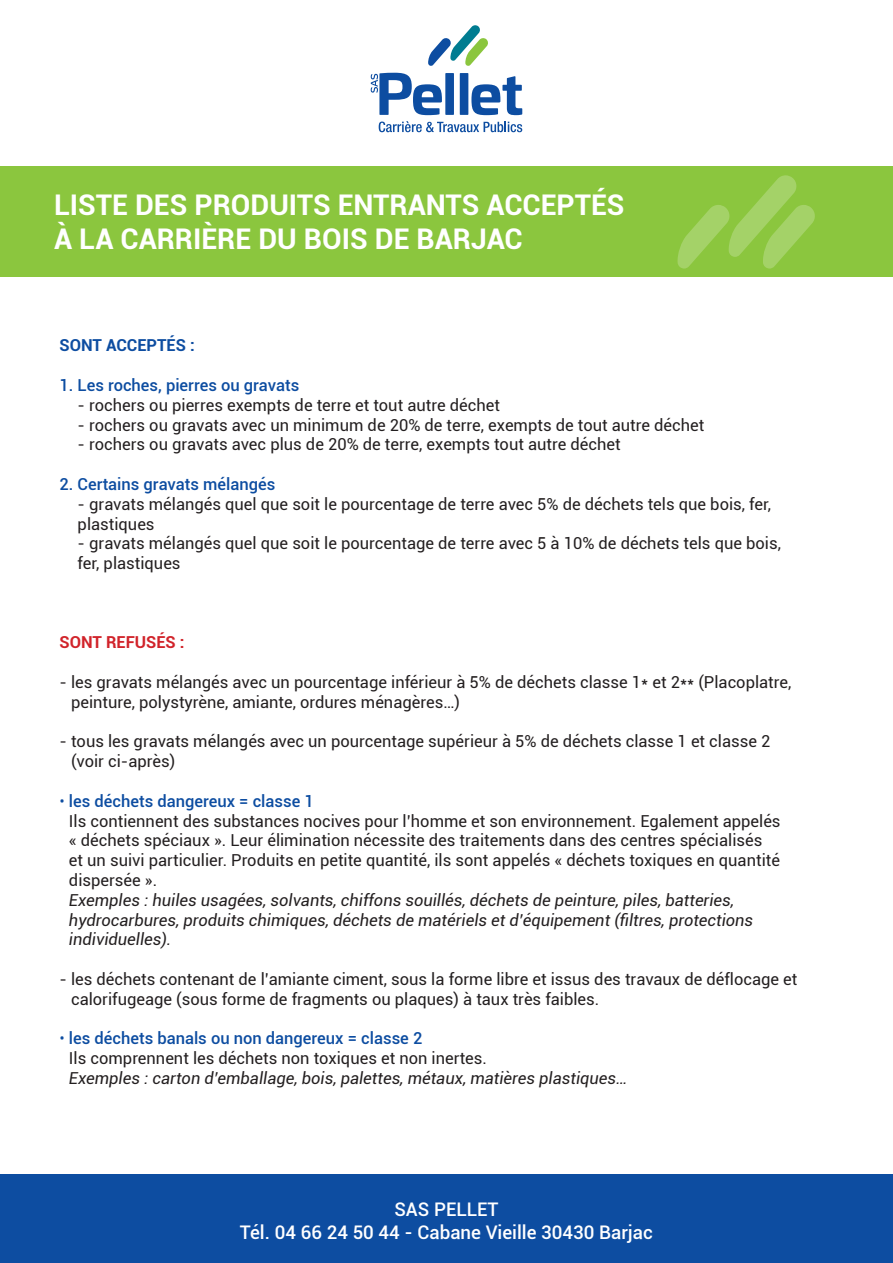
<style>
.page{position:relative;width:893px;height:1263px;background:#fff}
.page>*{position:absolute;margin:0;border:0;box-sizing:border-box;transform-origin:0 0}
.t1{font:700 28.5px/34.2px "Roboto";color:#fff}
.t2{font:500 18.75px/22.5px "Roboto";color:#fff;text-align:center}
.t3{font:16.5px/19.8px "Roboto";color:#231f20}
.t4{font:italic 16.5px/19.8px "Roboto";color:#231f20}
.t5{font:500 16.5px "Roboto";color:#0d4da1}
.t6{font:700 16.5px "Roboto";color:#0d4da1}
.t7{font:700 16.5px "Roboto";color:#d1232a}
.s1{font-weight:300;color:#0d4da1}
.s2{font-weight:500;color:#0d4da1}
</style>
<div class="page">
<div style="left:0;top:167px;width:893px;height:110px;background:#8bc63e"></div>
<svg style="left:428px;top:25px;width:60px;height:41px"></svg>
<svg style="left:371px;top:73px;width:71px;height:42px"></svg>
<div style="left:445px;top:73px;width:9px;height:42px;background:#0d4da1"></div>
<div style="left:460px;top:73px;width:8px;height:42px;background:#0d4da1"></div>
<svg style="left:471px;top:76px;width:51px;height:39px"></svg>
<svg style="left:379px;top:121px;width:143px;height:11px"></svg>
<div style="left:0;top:1174px;width:893px;height:89px;background:#0d4da1"></div>
<svg style="left:677px;top:175px;width:138px;height:94px"></svg>
<h1 class="t1" style="left:54px;top:186px;width:572px">LISTE DES PRODUITS ENTRANTS ACCEPTÉS<br>À LA CARRIÈRE DU BOIS DE BARJAC</h1>
<p class="t6" style="left:60px;top:334px;width:137px">SONT ACCEPTÉS :</p>
<p class="t5" style="left:60px;top:373px;width:241px">1. Les roches, pierres ou gravats</p>
<p class="t3" style="left:78px;top:394px;width:424px">- rochers ou pierres exempts de terre et tout autre déchet</p>
<p class="t3" style="left:78px;top:414px;width:628px">- rochers ou gravats avec un minimum de 20% de terre, exempts de tout autre déchet</p>
<p class="t3" style="left:78px;top:434px;width:544px">- rochers ou gravats avec plus de 20% de terre, exempts tout autre déchet</p>
<p class="t5" style="left:60px;top:472px;width:217px">2. Certains gravats mélangés</p>
<p class="t3" style="left:78px;top:493px;width:695px">- gravats mélangés quel que soit le pourcentage de terre avec 5% de déchets tels que bois, fer, plastiques</p>
<p class="t3" style="left:78px;top:533px;width:705px">- gravats mélangés quel que soit le pourcentage de terre avec 5 à 10% de déchets tels que bois, fer, plastiques</p>
<p class="t7" style="left:60px;top:631px;width:127px">SONT REFUSÉS :</p>
<p class="t3" style="left:71px;top:672px;width:722px;text-indent:-12px">- les gravats mélangés avec un pourcentage inférieur à 5% de déchets classe 1* et 2** (Placoplatre, peinture, polystyrène, amiante, ordures ménagères…)</p>
<p class="t3" style="left:71px;top:731px;width:701px;text-indent:-12px">- tous les gravats mélangés avec un pourcentage supérieur à 5% de déchets classe 1 et classe 2 (voir ci-après)</p>
<p class="t3" style="left:69px;top:790px;width:713px;text-indent:-9px"><span class="s1">•</span> <span class="s2">les déchets dangereux = classe 1<br></span>Ils contiennent des substances nocives pour l’homme et son environnement. Egalement appelés « déchets spéciaux ». Leur élimination nécessite des traitements dans des centres spécialisés et un suivi particulier. Produits en petite quantité, ils sont appelés « déchets toxiques en quantité dispersée ».</p>
<p class="t4" style="left:69px;top:889px;width:686px">Exemples : huiles usagées, solvants, chiffons souillés, déchets de peinture, piles, batteries, hydrocarbures, produits chimiques, déchets de matériels et d’équipement (filtres, protections individuelles).</p>
<p class="t3" style="left:71px;top:969px;width:728px;text-indent:-12px">- les déchets contenant de l’amiante ciment, sous la forme libre et issus des travaux de déflocage et calorifugeage (sous forme de fragments ou plaques) à taux très faibles.</p>
<p class="t3" style="left:69px;top:1028px;width:419px;text-indent:-9px"><span class="s1">•</span> <span class="s2">les déchets banals ou non dangereux = classe 2<br></span>Ils comprennent les déchets non toxiques et non inertes.</p>
<p class="t4" style="left:69px;top:1068px;width:560px">Exemples : carton d’emballage, bois, palettes, métaux, matières plastiques…</p>
<p class="t2" style="left:240px;top:1197px;width:414px">SAS PELLET<br>Tél. 04 66 24 50 44 - Cabane Vieille 30430 Barjac</p>
</div>
